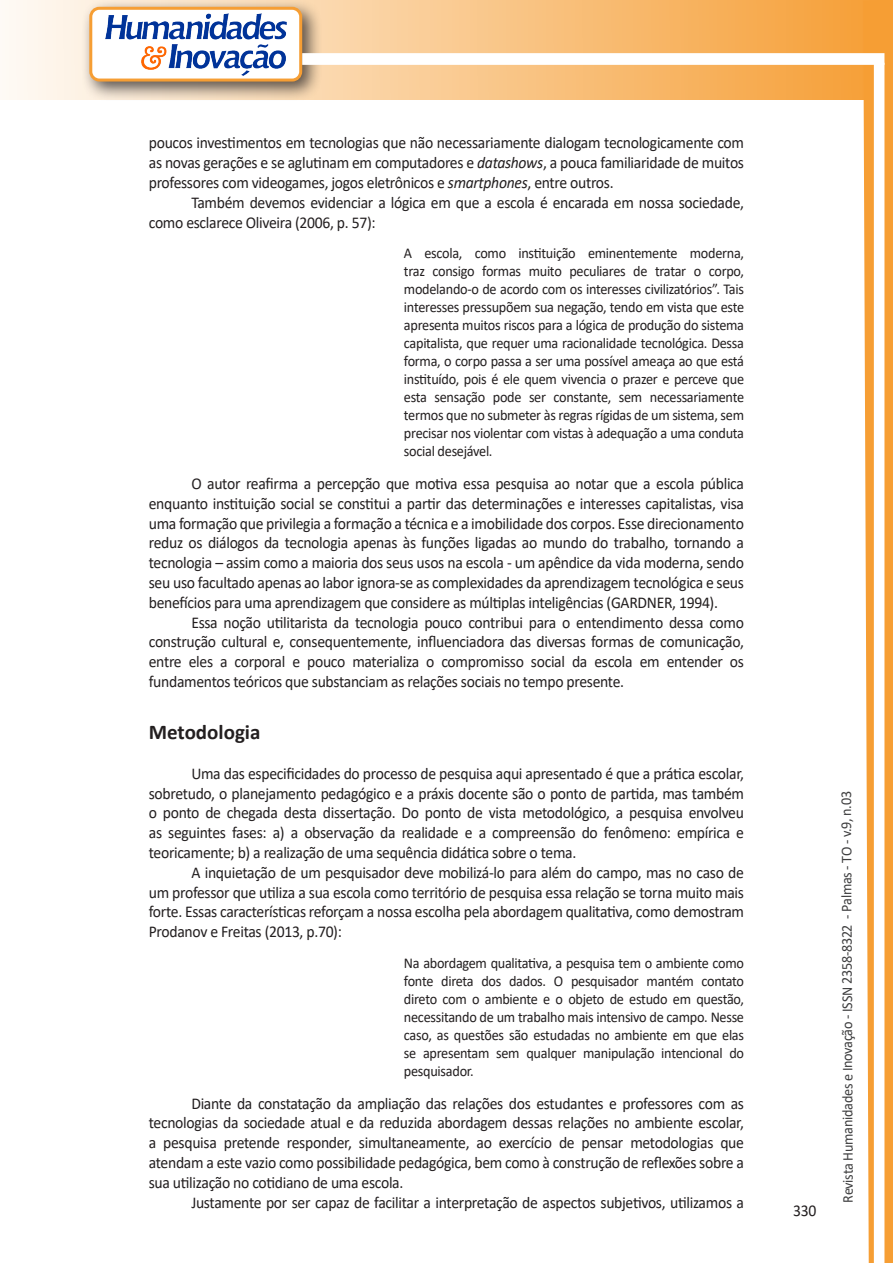
<style>
.page{position:relative;width:893px;height:1263px;background:#fff}
.page>*{position:absolute;margin:0;border:0;box-sizing:border-box;transform-origin:0 0}
.Titulo_2{font:700 21px "Calibri";color:#231f20}
.texto{font:16.5px/19.8px "Calibri";letter-spacing:-.02em;color:#231f20;text-align:justify;scale:.95 1}
.citacao{font:15px/18px "Calibri";letter-spacing:-.02em;color:#231f20;text-align:justify;scale:.95 1}
.t1{font:15px "Calibri";letter-spacing:-.025em;color:#3e3e3f;scale:.95 1}
.s1{font-style:italic}
</style>
<div class="page">
<svg style="left:5px;top:0;width:858px;height:100px;background:#f9c484"></svg>
<div style="left:81px;top:0;width:241px;height:102px;background:#231f20;opacity:.75"></div>
<div style="left:91px;top:8px;width:210px;height:72px;background:#fff;border-radius:9px"></div>
<div style="left:89px;top:7px;width:213px;height:75px;border:3px solid #f69e34;border-radius:9px"></div>
<div style="left:302px;top:53px;width:582px;height:12px;background:#fff;border:2px solid #fff"></div>
<svg style="left:863px;top:0;width:30px;height:1263px"></svg>
<img style="left:105px;top:13px;width:181px;height:62px">
<p class="texto" style="left:149px;top:133px;width:628px">poucos investimentos em tecnologias que não necessariamente dialogam tecnologicamente com as novas gerações e se aglutinam em computadores e <span class="s1">datashows</span>, a pouca familiaridade de muitos professores com videogames, jogos eletrônicos e <span class="s1">smartphones</span>, entre outros.</p>
<p class="texto" style="left:149px;top:192px;width:628px;text-indent:43px">Também devemos evidenciar a lógica em que a escola é encarada em nossa sociedade, como esclarece Oliveira (2006, p. 57):</p>
<p class="citacao" style="left:404px;top:244px;width:360px">A escola, como instituição eminentemente moderna, traz consigo formas muito peculiares de tratar o corpo, modelando-o de acordo com os interesses civilizatórios”. Tais interesses pressupõem sua negação, tendo em vista que este apresenta muitos riscos para a lógica de produção do sistema capitalista, que requer uma racionalidade tecnológica. Dessa forma, o corpo passa a ser uma possível ameaça ao que está instituído, pois é ele quem vivencia o prazer e perceve que esta sensação pode ser constante, sem necessariamente termos que no submeter às regras rígidas de um sistema, sem precisar nos violentar com vistas à adequação a uma conduta social desejável.</p>
<p class="texto" style="left:149px;top:473px;width:628px;text-indent:43px">O autor reafirma a percepção que motiva essa pesquisa ao notar que a escola pública enquanto instituição social se constitui a partir das determinações e interesses capitalistas, visa uma formação que privilegia a formação a técnica e a imobilidade dos corpos. Esse direcionamento reduz os diálogos da tecnologia apenas às funções ligadas ao mundo do trabalho, tornando a tecnologia – assim como a maioria dos seus usos na escola - um apêndice da vida moderna, sendo seu uso facultado apenas ao labor ignora-se as complexidades da aprendizagem tecnológica e seus benefícios para uma aprendizagem que considere as múltiplas inteligências (GARDNER, 1994).</p>
<p class="texto" style="left:149px;top:612px;width:628px;text-indent:43px">Essa noção utilitarista da tecnologia pouco contribui para o entendimento dessa como construção cultural e, consequentemente, influenciadora das diversas formas de comunicação, entre eles a corporal e pouco materializa o compromisso social da escola em entender os fundamentos teóricos que substanciam as relações sociais no tempo presente.</p>
<p class="Titulo_2" style="left:149px;top:717px;width:113px">Metodologia</p>
<p class="texto" style="left:149px;top:763px;width:628px;text-indent:43px">Uma das especificidades do processo de pesquisa aqui apresentado é que a prática escolar, sobretudo, o planejamento pedagógico e a práxis docente são o ponto de partida, mas também o ponto de chegada desta dissertação. Do ponto de vista metodológico, a pesquisa envolveu as seguintes fases: a) a observação da realidade e a compreensão do fenômeno: empírica e teoricamente; b) a realização de uma sequência didática sobre o tema.</p>
<p class="texto" style="left:149px;top:862px;width:628px;text-indent:43px">A inquietação de um pesquisador deve mobilizá-lo para além do campo, mas no caso de um professor que utiliza a sua escola como território de pesquisa essa relação se torna muito mais forte. Essas características reforçam a nossa escolha pela abordagem qualitativa, como demostram Prodanov e Freitas (2013, p.70):</p>
<p class="citacao" style="left:404px;top:954px;width:360px">Na abordagem qualitativa, a pesquisa tem o ambiente como fonte direta dos dados. O pesquisador mantém contato direto com o ambiente e o objeto de estudo em questão, necessitando de um trabalho mais intensivo de campo. Nesse caso, as questões são estudadas no ambiente em que elas se apresentam sem qualquer manipulação intencional do pesquisador.</p>
<p class="texto" style="left:149px;top:1093px;width:628px;text-indent:43px">Diante da constatação da ampliação das relações dos estudantes e professores com as tecnologias da sociedade atual e da reduzida abordagem dessas relações no ambiente escolar, a pesquisa pretende responder, simultaneamente, ao exercício de pensar metodologias que atendam a este vazio como possibilidade pedagógica, bem como à construção de reflexões sobre a sua utilização no cotidiano de uma escola.</p>
<p class="texto" style="left:191px;top:1192px;width:583px">Justamente por ser capaz de facilitar a interpretação de aspectos subjetivos, utilizamos a</p>
<p class="texto" style="left:793px;top:1200px;width:26px">330</p>
<p class="t1" style="left:837px;top:1203px;width:435px;rotate:-90deg">Revista Humanidades e Inovação - ISSN 2358-8322 - Palmas - TO - v.9, n.03</p>
</div>
